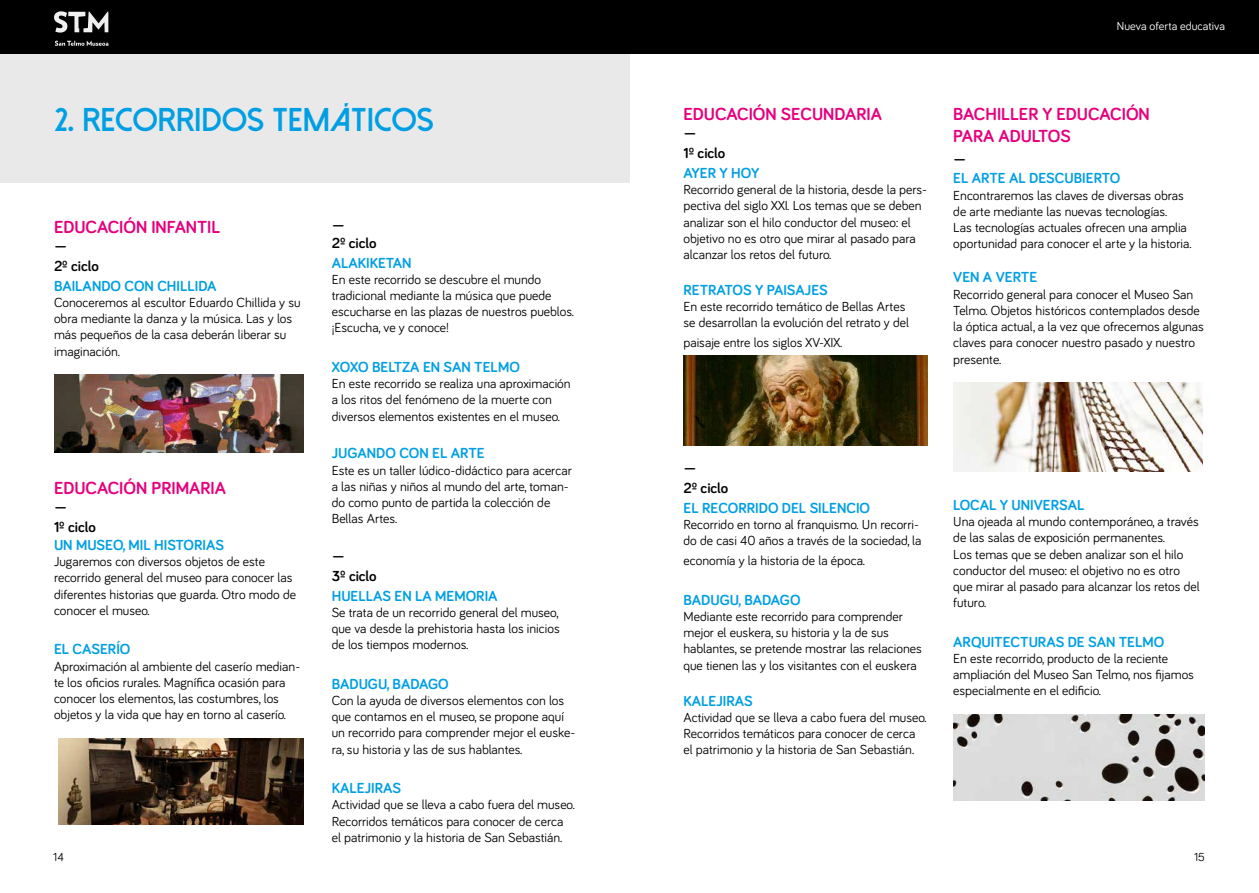
<style>
.page{position:relative;width:1259px;height:893px;background:#fff}
.page>*{position:absolute;margin:0;border:0;box-sizing:border-box;transform-origin:0 0}
.t1{font:800 33px "Dolce Vita";color:#009fe3}
.t2{font:700 18px/21.6px "Bariol";color:#e6007d}
.t3{font:700 15px "Bariol";color:#009fe3}
.t4{font:700 15px/19.8px "Bariol";color:#000}
.t5{font:13.5px/16.2px "Bariol";color:#000}
.t6{font:12px "Bariol";color:#fff}
.t7{font:12px "Bariol";color:#000}
</style>
<div class="page">
<div style="left:0;top:0;width:1259px;height:54px;background:#000"></div>
<svg style="left:54px;top:11px;width:54px;height:35px"></svg>
<div style="left:0;top:54px;width:629px;height:129px;background:#e9e9e9"></div>
<img style="left:54px;top:374px;width:249px;height:79px">
<img style="left:58px;top:738px;width:245px;height:86px">
<img style="left:953px;top:382px;width:249px;height:90px">
<img style="left:953px;top:714px;width:252px;height:87px">
<img style="left:683px;top:355px;width:244px;height:90px">
<p class="t6" style="left:1117px;top:18px;width:109px">Nueva oferta educativa</p>
<h1 class="t1" style="left:54px;top:103px;width:381px">2. RECORRIDOS TEMÁTICOS</h1>
<h2 class="t2" style="left:683px;top:103px;width:200px">EDUCACIÓN SECUNDARIA</h2>
<p class="t4" style="left:683px;top:123px;width:43px">—<br>1º ciclo</p>
<p class="t3" style="left:683px;top:163px;width:77px">AYER Y HOY</p>
<p class="t5" style="left:683px;top:181px;width:245px">Recorrido general de la historia, desde la pers&shy;pectiva del siglo XXI. Los temas que se deben analizar son el hilo conductor del museo: el objetivo no es otro que mirar al pasado para alcanzar los retos del futuro.</p>
<p class="t3" style="left:683px;top:280px;width:146px">RETRATOS Y PAISAJES</p>
<p class="t5" style="left:683px;top:298px;width:227px">En este recorrido temático de Bellas Artes se desarrollan la evolución del retrato y del</p>
<p class="t5" style="left:683px;top:334px;width:160px">paisaje entre los siglos XV-XIX.</p>
<h2 class="t2" style="left:54px;top:216px;width:168px">EDUCACIÓN INFANTIL</h2>
<p class="t4" style="left:54px;top:236px;width:46px">—<br>2º ciclo</p>
<p class="t3" style="left:54px;top:275px;width:164px">BAILANDO CON CHILLIDA</p>
<p class="t5" style="left:54px;top:294px;width:248px">Conoceremos al escultor Eduardo Chillida y su obra mediante la danza y la música. Las y los más pequeños de la casa deberán liberar su imaginación.</p>
<p class="t4" style="left:332px;top:215px;width:46px;line-height:18px">—<br>2º ciclo</p>
<p class="t3" style="left:332px;top:252px;width:81px">ALAKIKETAN</p>
<p class="t5" style="left:332px;top:270px;width:244px">En este recorrido se descubre el mundo tradicional mediante la música que puede escucharse en las plazas de nuestros pueblos. ¡Escucha, ve y conoce!</p>
<p class="t3" style="left:332px;top:357px;width:190px">XOXO BELTZA EN SAN TELMO</p>
<p class="t5" style="left:332px;top:375px;width:240px">En este recorrido se realiza una aproximación a los ritos del fenómeno de la muerte con diversos elementos existentes en el museo.</p>
<p class="t3" style="left:332px;top:443px;width:154px">JUGANDO CON EL ARTE</p>
<p class="t5" style="left:332px;top:461px;width:242px">Este es un taller lúdico-didáctico para acercar a las niñas y niños al mundo del arte, toman&shy;do como punto de partida la colección de Bellas Artes.</p>
<p class="t4" style="left:332px;top:545px;width:46px">—<br>3º ciclo</p>
<p class="t3" style="left:332px;top:585px;width:167px">HUELLAS EN LA MEMORIA</p>
<p class="t5" style="left:332px;top:603px;width:229px;text-align:justify">Se trata de un recorrido general del museo, que va desde la prehistoria hasta los inicios de los tiempos modernos.</p>
<p class="t3" style="left:332px;top:673px;width:119px">BADUGU, BADAGO</p>
<p class="t5" style="left:332px;top:692px;width:245px">Con la ayuda de diversos elementos con los que contamos en el museo, se propone aquí un recorrido para comprender mejor el euske&shy;ra, su historia y las de sus hablantes.</p>
<p class="t3" style="left:332px;top:778px;width:71px">KALEJIRAS</p>
<p class="t5" style="left:332px;top:796px;width:245px">Actividad que se lleva a cabo fuera del museo.<br>Recorridos temáticos para conocer de cerca el patrimonio y la historia de San Sebastián.</p>
<p class="t4" style="left:683px;top:458px;width:46px">—<br>2º ciclo</p>
<p class="t3" style="left:683px;top:498px;width:188px">EL RECORRIDO DEL SILENCIO</p>
<p class="t5" style="left:683px;top:516px;width:239px">Recorrido en torno al franquismo. Un recorri&shy;do de casi 40 años a través de la sociedad, la</p>
<p class="t5" style="left:683px;top:552px;width:183px">economía y la historia de la época.</p>
<p class="t3" style="left:683px;top:589px;width:119px">BADUGU, BADAGO</p>
<p class="t5" style="left:683px;top:608px;width:240px">Mediante este recorrido para comprender mejor el euskera, su historia y la de sus hablantes, se pretende mostrar las relaciones que tienen las y los visitantes con el euskera</p>
<p class="t3" style="left:683px;top:690px;width:71px">KALEJIRAS</p>
<p class="t5" style="left:683px;top:708px;width:245px">Actividad que se lleva a cabo fuera del museo.<br>Recorridos temáticos para conocer de cerca el patrimonio y la historia de San Sebastián.</p>
<h2 class="t2" style="left:54px;top:477px;width:174px">EDUCACIÓN PRIMARIA</h2>
<p class="t4" style="left:54px;top:497px;width:43px">—<br>1º ciclo</p>
<p class="t3" style="left:54px;top:535px;width:171px">UN MUSEO, MIL HISTORIAS</p>
<p class="t5" style="left:54px;top:553px;width:243px">Jugaremos con diversos objetos de este recorrido general del museo para conocer las diferentes historias que guarda. Otro modo de conocer el museo.</p>
<p class="t3" style="left:54px;top:639px;width:78px">EL CASERÍO</p>
<p class="t5" style="left:54px;top:657px;width:248px">Aproximación al ambiente del caserío median&shy;te los oficios rurales. Magnífica ocasión para conocer los elementos, las costumbres, los objetos y la vida que hay en torno al caserío.</p>
<h2 class="t2" style="left:953px;top:103px;width:198px">BACHILLER Y EDUCACIÓN<br>PARA ADULTOS</h2>
<p class="t4" style="left:953px;top:148px;width:15px">—</p>
<p class="t3" style="left:953px;top:168px;width:169px">EL ARTE AL DESCUBIERTO</p>
<p class="t5" style="left:953px;top:186px;width:240px">Encontraremos las claves de diversas obras de arte mediante las nuevas tecnologías.<br>Las tecnologías actuales ofrecen una amplia oportunidad para conocer el arte y la historia.</p>
<p class="t3" style="left:953px;top:267px;width:85px">VEN A VERTE</p>
<p class="t5" style="left:953px;top:285px;width:252px">Recorrido general para conocer el Museo San Telmo. Objetos históricos contemplados desde la óptica actual, a la vez que ofrecemos algunas claves para conocer nuestro pasado y nuestro presente.</p>
<p class="t3" style="left:953px;top:495px;width:133px">LOCAL Y UNIVERSAL</p>
<p class="t5" style="left:953px;top:513px;width:248px">Una ojeada al mundo contemporáneo, a través de las salas de exposición permanentes.<br>Los temas que se deben analizar son el hilo conductor del museo: el objetivo no es otro que mirar al pasado para alcanzar los retos del futuro.</p>
<p class="t3" style="left:953px;top:631px;width:213px">ARQUITECTURAS DE SAN TELMO</p>
<p class="t5" style="left:953px;top:650px;width:242px">En este recorrido, producto de la reciente ampliación del Museo San Telmo, nos fijamos especialmente en el edificio.</p>
<p class="t7" style="left:53px;top:849px;width:12px">14</p>
<p class="t7" style="left:1194px;top:849px;width:12px">15</p>
</div>
